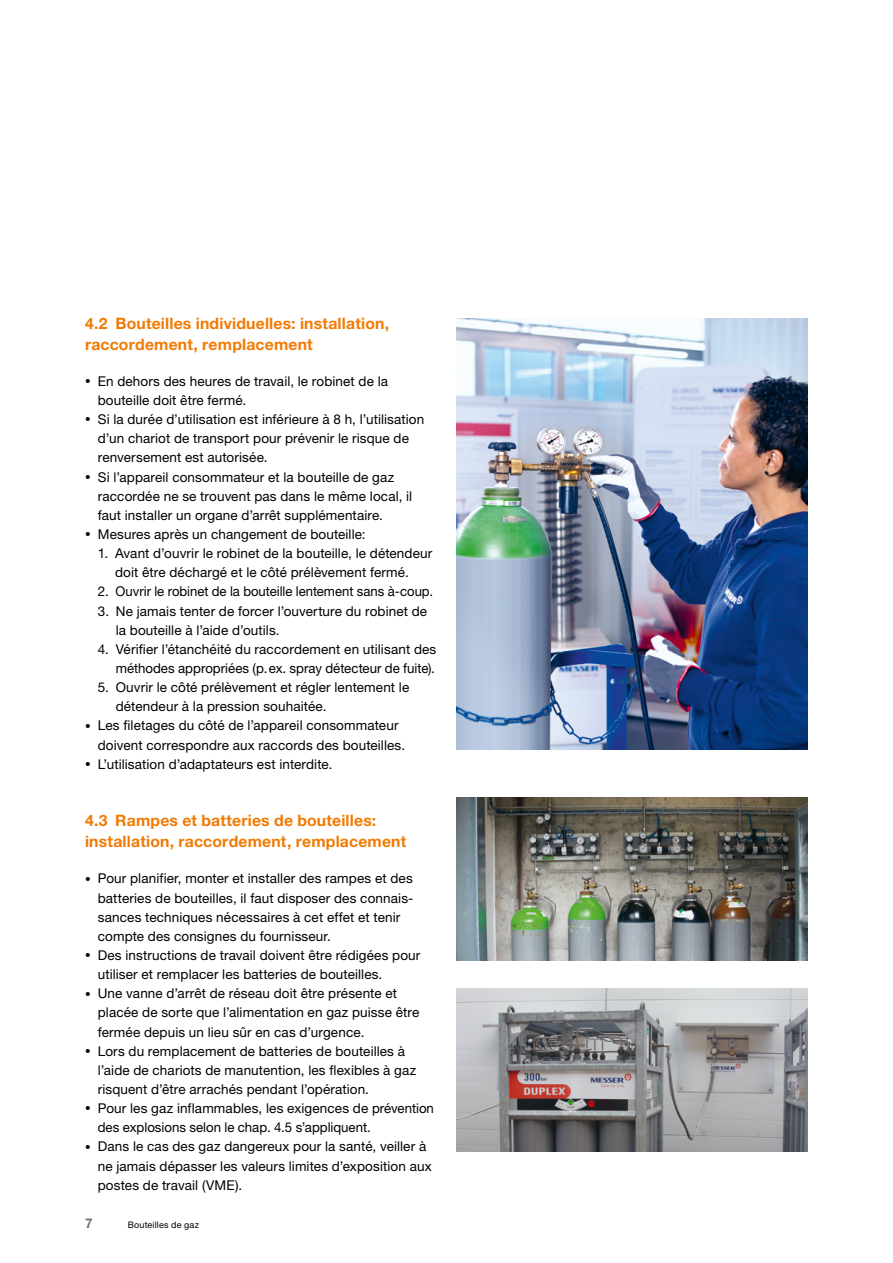
<style>
.page{position:relative;width:893px;height:1263px;background:#fff}
.page>*{position:absolute;margin:0;border:0;box-sizing:border-box;transform-origin:0 0}
.t1{font:700 15.75px/21.3px "Helvetica Neue LT Std";letter-spacing:.01em;color:#f17a03}
.t2{font:13.5px/19.2px "Helvetica Neue LT Std";letter-spacing:.01em;color:#000}
.t3{font:700 13.5px "Helvetica Neue LT Std";color:#6f7070}
.t4{font:9px "Helvetica Neue LT Std";letter-spacing:.02em;color:#000}
.s1{font-size:11.25px}
</style>
<div class="page">
<img style="left:456px;top:319px;width:352px;height:430px">
<img style="left:456px;top:797px;width:352px;height:163px">
<img style="left:456px;top:989px;width:352px;height:162px">
<p class="t1" style="left:85px;top:312px;width:306px">4.2 Bouteilles individuelles: installation, raccordement, remplacement</p>
<p class="t2" style="left:98px;top:371px;width:292px;text-indent:-13px"><span class="s1">•</span> En dehors des heures de travail, le robinet de la bouteille doit être fermé.</p>
<p class="t2" style="left:98px;top:410px;width:328px;text-indent:-13px"><span class="s1">•</span> Si la durée d’utilisation est inférieure à 8 h, l’utilisation d’un chariot de transport pour prévenir le risque de renversement est autorisée.</p>
<p class="t2" style="left:98px;top:467px;width:316px;text-indent:-13px"><span class="s1">•</span> Si l’appareil consommateur et la bouteille de gaz raccordée ne se trouvent pas dans le même local, il faut installer un organe d’arrêt supplémentaire.</p>
<p class="t2" style="left:85px;top:524px;width:282px"><span class="s1">•</span> Mesures après un changement de bouteille:</p>
<p class="t2" style="left:98px;top:543px;width:336px;text-align:center">1. Avant d’ouvrir le robinet de la bouteille, le détendeur doit être déchargé et le côté prélèvement fermé.</p>
<p class="t2" style="left:98px;top:582px;width:337px">2. Ouvrir le robinet de la bouteille lentement sans à-coup.</p>
<p class="t2" style="left:116px;top:601px;width:313px;text-indent:-18px">3. Ne jamais tenter de forcer l’ouverture du robinet de la bouteille à l’aide d’outils.</p>
<p class="t2" style="left:98px;top:639px;width:340px;text-align:right">4. Vérifier l’étanchéité du raccordement en utilisant des méthodes appropriées (p.ex. spray détecteur de fuite).</p>
<p class="t2" style="left:116px;top:677px;width:295px;text-indent:-18px">5. Ouvrir le côté prélèvement et régler lentement le détendeur à la pression souhaitée.</p>
<p class="t2" style="left:98px;top:716px;width:309px;text-indent:-13px"><span class="s1">•</span> Les filetages du côté de l’appareil consommateur doivent correspondre aux raccords des bouteilles.</p>
<p class="t2" style="left:85px;top:754px;width:249px"><span class="s1">•</span> L’utilisation d’adaptateurs est interdite.</p>
<p class="t1" style="left:85px;top:809px;width:323px">4.3 Rampes et batteries de bouteilles: installation, raccordement, remplacement</p>
<p class="t2" style="left:98px;top:869px;width:317px;text-indent:-13px"><span class="s1">•</span> Pour planifier, monter et installer des rampes et des batteries de bouteilles, il faut disposer des connais&shy;sances techniques nécessaires à cet effet et tenir compte des consignes du fournisseur.</p>
<p class="t2" style="left:98px;top:945px;width:324px;text-indent:-13px"><span class="s1">•</span> Des instructions de travail doivent être rédigées pour utiliser et remplacer les batteries de bouteilles.</p>
<p class="t2" style="left:98px;top:984px;width:323px;text-indent:-13px"><span class="s1">•</span> Une vanne d’arrêt de réseau doit être présente et placée de sorte que l’alimentation en gaz puisse être fermée depuis un lieu sûr en cas d’urgence.</p>
<p class="t2" style="left:98px;top:1041px;width:320px;text-indent:-13px"><span class="s1">•</span> Lors du remplacement de batteries de bouteilles à l’aide de chariots de manutention, les flexibles à gaz risquent d’être arrachés pendant l’opération.</p>
<p class="t2" style="left:98px;top:1098px;width:338px;text-indent:-13px"><span class="s1">•</span> Pour les gaz inflammables, les exigences de prévention des explosions selon le chap. 4.5 s’appliquent.</p>
<p class="t2" style="left:98px;top:1137px;width:335px;text-indent:-13px"><span class="s1">•</span> Dans le cas des gaz dangereux pour la santé, veiller à ne jamais dépasser les valeurs limites d’exposition aux postes de travail (VME).</p>
<p class="t3" style="left:85px;top:1215px;width:9px">7</p>
<p class="t4" style="left:128px;top:1219px;width:73px">Bouteilles de gaz</p>
</div>
